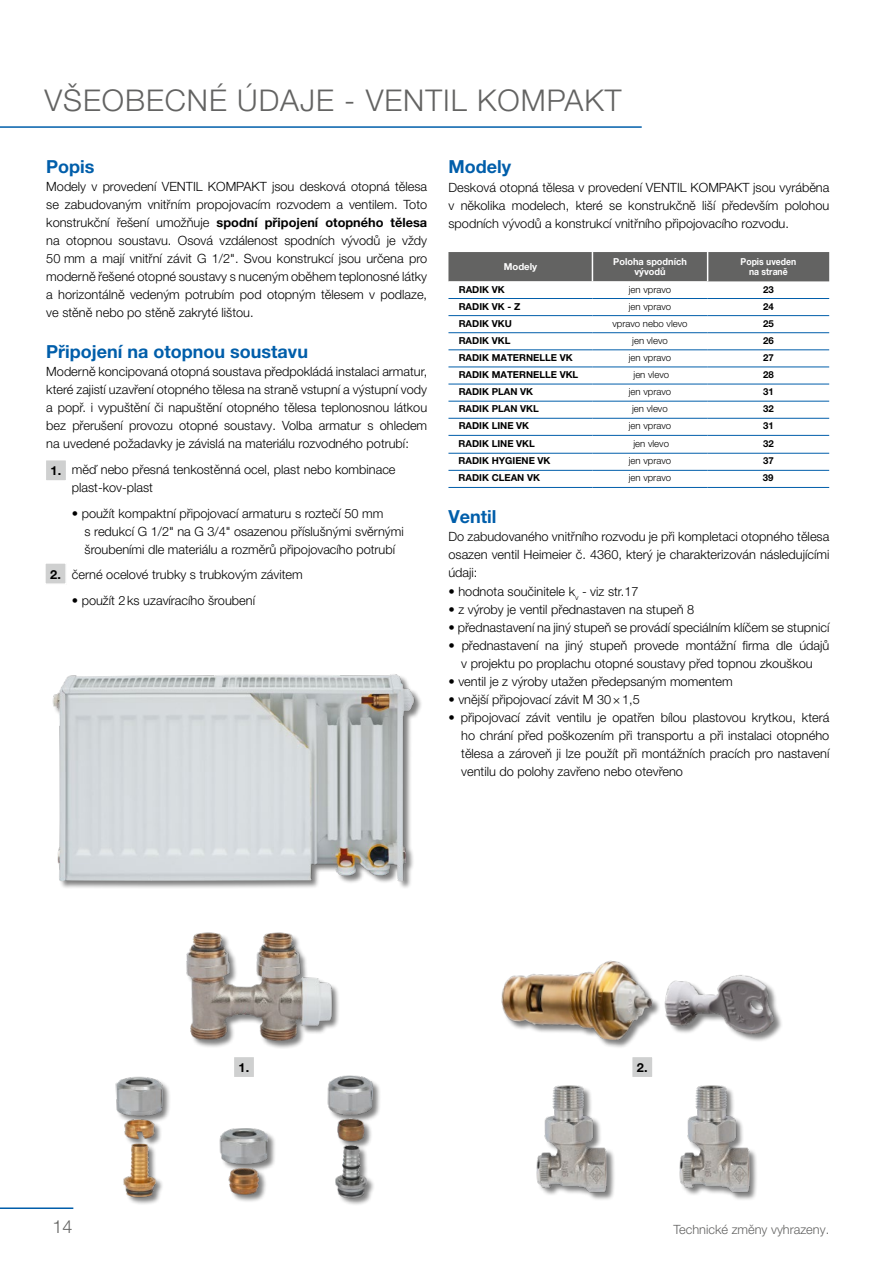
<style>
.page{position:relative;width:893px;height:1263px;background:#fff}
.page>*{position:absolute;margin:0;border:0;box-sizing:border-box;transform-origin:0 0}
.t1{font:300 30px "Helvetica Neue LT Pro";letter-spacing:.035em;color:#636362}
.t2{font:700 18px "Helvetica Neue LT Pro";color:#005eaa}
.t3{font:300 18px "Helvetica Neue LT Pro";color:#636362}
.t4{font:300 12.75px/18px "Helvetica Neue LT Pro";color:#000;text-align:justify}
.t5{font:300 12.75px "Helvetica Neue LT Pro";color:#636362}
.t6{font:700 12.45px "Helvetica Neue LT Pro";color:#000}
.t7{font:700 9.6px "Helvetica Neue LT Pro";color:#000}
.t8{font:300 9.6px "Helvetica Neue LT Pro";color:#000}
.t9{font:700 9.6px/10.5px "Helvetica Neue LT Pro";color:#fff;text-align:center;scale:.96 1}
.t10{font:700 9.6px/10.5px "Helvetica Neue LT Pro";color:#fff;text-align:center;scale:.9 1}
.t11{font:700 9.6px "Helvetica Neue LT Pro";color:#fff}
.s1{font-weight:700}
</style>
<div class="page">
<hr style="left:0;top:1207px;width:73px;height:2px;background:#005eaa">
<hr style="left:0;top:126px;width:642px;height:2px;background:#005eaa">
<svg style="left:448px;top:281px;width:260px;height:206px"></svg>
<div style="left:448px;top:252px;width:381px;height:29px;background:#636362"></div>
<hr style="left:448px;top:298px;width:144px;height:1px;background:#005eaa">
<hr style="left:592px;top:298px;width:116px;height:1px;background:#005eaa">
<hr style="left:708px;top:298px;width:121px;height:1px;background:#005eaa">
<hr style="left:448px;top:315px;width:144px;height:1px;background:#005eaa">
<hr style="left:592px;top:315px;width:116px;height:1px;background:#005eaa">
<hr style="left:708px;top:315px;width:121px;height:1px;background:#005eaa">
<hr style="left:448px;top:332px;width:144px;height:1px;background:#005eaa">
<hr style="left:592px;top:332px;width:116px;height:1px;background:#005eaa">
<hr style="left:708px;top:332px;width:121px;height:1px;background:#005eaa">
<hr style="left:448px;top:349px;width:144px;height:1px;background:#005eaa">
<hr style="left:592px;top:349px;width:116px;height:1px;background:#005eaa">
<hr style="left:708px;top:349px;width:121px;height:1px;background:#005eaa">
<hr style="left:448px;top:367px;width:144px;height:1px;background:#005eaa">
<hr style="left:592px;top:367px;width:116px;height:1px;background:#005eaa">
<hr style="left:708px;top:367px;width:121px;height:1px;background:#005eaa">
<hr style="left:448px;top:384px;width:144px;height:1px;background:#005eaa">
<hr style="left:592px;top:384px;width:116px;height:1px;background:#005eaa">
<hr style="left:708px;top:384px;width:121px;height:1px;background:#005eaa">
<hr style="left:448px;top:401px;width:144px;height:1px;background:#005eaa">
<hr style="left:592px;top:401px;width:116px;height:1px;background:#005eaa">
<hr style="left:708px;top:401px;width:121px;height:1px;background:#005eaa">
<hr style="left:448px;top:418px;width:144px;height:1px;background:#005eaa">
<hr style="left:592px;top:418px;width:116px;height:1px;background:#005eaa">
<hr style="left:708px;top:418px;width:121px;height:1px;background:#005eaa">
<hr style="left:448px;top:435px;width:144px;height:1px;background:#005eaa">
<hr style="left:592px;top:435px;width:116px;height:1px;background:#005eaa">
<hr style="left:708px;top:435px;width:121px;height:1px;background:#005eaa">
<hr style="left:448px;top:453px;width:144px;height:1px;background:#005eaa">
<hr style="left:592px;top:453px;width:116px;height:1px;background:#005eaa">
<hr style="left:708px;top:453px;width:121px;height:1px;background:#005eaa">
<hr style="left:448px;top:470px;width:144px;height:1px;background:#005eaa">
<hr style="left:592px;top:470px;width:116px;height:1px;background:#005eaa">
<hr style="left:708px;top:470px;width:121px;height:1px;background:#005eaa">
<hr style="left:448px;top:487px;width:144px;height:1px;background:#005eaa">
<hr style="left:592px;top:487px;width:116px;height:1px;background:#005eaa">
<hr style="left:708px;top:487px;width:121px;height:1px;background:#005eaa">
<img style="left:52px;top:674px;width:369px;height:214px">
<img style="left:186px;top:932px;width:153px;height:116px">
<img style="left:115px;top:1076px;width:55px;height:128px">
<div style="left:328px;top:1076px;width:53px;height:130px;background:#000;opacity:.5"></div>
<img style="left:327px;top:1075px;width:54px;height:127px">
<div style="left:220px;top:1128px;width:57px;height:74px;background:#000;opacity:.5"></div>
<img style="left:219px;top:1128px;width:58px;height:71px">
<img style="left:536px;top:1085px;width:79px;height:115px">
<img style="left:679px;top:1085px;width:78px;height:115px">
<img style="left:501px;top:960px;width:281px;height:88px">
<div style="left:233px;top:1056px;width:22px;height:22px;background:#cfd0d0"></div>
<div style="left:233px;top:1056px;width:22px;height:22px;border:2px solid #fff"></div>
<div style="left:45px;top:460px;width:22px;height:21px;background:#cfd0d0"></div>
<div style="left:45px;top:459px;width:22px;height:23px;border:2px solid #fff"></div>
<div style="left:632px;top:1056px;width:21px;height:22px;background:#cfd0d0"></div>
<div style="left:631px;top:1056px;width:23px;height:22px;border:2px solid #fff"></div>
<div style="left:45px;top:563px;width:21px;height:21px;background:#cfd0d0"></div>
<div style="left:44px;top:562px;width:23px;height:23px;border:2px solid #fff"></div>
<h1 class="t1" style="left:44px;top:82px;width:578px">VŠEOBECNÉ ÚDAJE - VENTIL KOMPAKT</h1>
<h2 class="t2" style="left:46px;top:156px;width:50px">Popis</h2>
<p class="t4" style="left:46px;top:178px;width:382px">Modely v provedení VENTIL KOMPAKT jsou desková otopná tělesa se zabudovaným vnitřním propojovacím rozvodem a ventilem. Toto konstrukční řešení umožňuje <span class="s1">spodní připojení otopného tělesa </span>na otopnou soustavu. Osová vzdálenost spodních vývodů je vždy 50 mm a mají vnitřní závit G 1/2". Svou konstrukcí jsou určena pro moderně řešené otopné soustavy s nuceným oběhem teplonosné látky a horizontálně vedeným potrubím pod otopným tělesem v podlaze, ve stěně nebo po stěně zakryté lištou.</p>
<h2 class="t2" style="left:46px;top:340px;width:263px">Připojení na otopnou soustavu</h2>
<p class="t4" style="left:46px;top:362px;width:382px">Moderně koncipovaná otopná soustava předpokládá instalaci armatur, které zajistí uzavření otopného tělesa na straně vstupní a výstupní vody a popř. i vypuštění či napuštění otopného tělesa teplonosnou látkou bez přerušení provozu otopné soustavy. Volba armatur s ohledem na uvedené požadavky je závislá na materiálu rozvodného potrubí:</p>
<p class="t4" style="left:72px;top:460px;width:325px">měď nebo přesná tenkostěnná ocel, plast nebo kombinace plast-kov-plast</p>
<p class="t4" style="left:85px;top:504px;width:321px;text-align:left;text-indent:-13px">• použít kompaktní připojovací armaturu s roztečí 50 mm<br>s redukcí G 1/2" na G 3/4" osazenou příslušnými svěrnými šroubeními dle materiálu a rozměrů připojovacího potrubí</p>
<p class="t4" style="left:72px;top:565px;width:232px">černé ocelové trubky s trubkovým závitem</p>
<p class="t4" style="left:72px;top:591px;width:185px">• použít 2ks uzavíracího šroubení</p>
<p class="t6" style="left:50px;top:463px;width:13px">1.</p>
<p class="t6" style="left:50px;top:566px;width:13px">2.</p>
<h2 class="t2" style="left:448px;top:156px;width:64px">Modely</h2>
<p class="t4" style="left:448px;top:178px;width:382px">Desková otopná tělesa v provedení VENTIL KOMPAKT jsou vyráběna v několika modelech, které se konstrukčně liší především polohou spodních vývodů a konstrukcí vnitřního připojovacího rozvodu.</p>
<p class="t11" style="left:504px;top:261px;width:35px">Modely</p>
<p class="t9" style="left:613px;top:256px;width:78px">Poloha spodních vývodů</p>
<p class="t10" style="left:741px;top:256px;width:63px">Popis uveden na straně</p>
<p class="t7" style="left:459px;top:283px;width:48px">RADIK VK</p>
<p class="t8" style="left:629px;top:283px;width:44px">jen vpravo</p>
<p class="t7" style="left:763px;top:283px;width:12px">23</p>
<p class="t7" style="left:459px;top:300px;width:63px">RADIK VK - Z</p>
<p class="t8" style="left:629px;top:300px;width:44px">jen vpravo</p>
<p class="t7" style="left:763px;top:300px;width:12px">24</p>
<p class="t7" style="left:459px;top:317px;width:55px">RADIK VKU</p>
<p class="t8" style="left:612px;top:317px;width:77px">vpravo nebo vlevo</p>
<p class="t7" style="left:763px;top:317px;width:12px">25</p>
<p class="t7" style="left:459px;top:334px;width:53px">RADIK VKL</p>
<p class="t8" style="left:632px;top:335px;width:37px">jen vlevo</p>
<p class="t7" style="left:763px;top:334px;width:12px">26</p>
<p class="t7" style="left:459px;top:352px;width:115px">RADIK MATERNELLE VK</p>
<p class="t8" style="left:629px;top:352px;width:44px">jen vpravo</p>
<p class="t7" style="left:763px;top:352px;width:12px">27</p>
<p class="t7" style="left:459px;top:369px;width:121px">RADIK MATERNELLE VKL</p>
<p class="t8" style="left:634px;top:369px;width:37px">jen vlevo</p>
<p class="t7" style="left:763px;top:369px;width:12px">28</p>
<p class="t7" style="left:459px;top:386px;width:76px">RADIK PLAN VK</p>
<p class="t8" style="left:629px;top:386px;width:44px">jen vpravo</p>
<p class="t7" style="left:763px;top:386px;width:12px">31</p>
<p class="t7" style="left:459px;top:403px;width:82px">RADIK PLAN VKL</p>
<p class="t8" style="left:632px;top:403px;width:37px">jen vlevo</p>
<p class="t7" style="left:763px;top:403px;width:12px">32</p>
<p class="t7" style="left:459px;top:420px;width:72px">RADIK LINE VK</p>
<p class="t8" style="left:629px;top:420px;width:44px">jen vpravo</p>
<p class="t7" style="left:763px;top:420px;width:12px">31</p>
<p class="t7" style="left:459px;top:437px;width:78px">RADIK LINE VKL</p>
<p class="t8" style="left:633px;top:438px;width:37px">jen vlevo</p>
<p class="t7" style="left:763px;top:437px;width:12px">32</p>
<p class="t7" style="left:459px;top:455px;width:93px">RADIK HYGIENE VK</p>
<p class="t8" style="left:629px;top:455px;width:44px">jen vpravo</p>
<p class="t7" style="left:763px;top:455px;width:12px">37</p>
<p class="t7" style="left:459px;top:472px;width:83px">RADIK CLEAN VK</p>
<p class="t8" style="left:629px;top:472px;width:44px">jen vpravo</p>
<p class="t7" style="left:763px;top:472px;width:12px">39</p>
<h2 class="t2" style="left:448px;top:506px;width:49px">Ventil</h2>
<p class="t4" style="left:448px;top:527px;width:382px">Do zabudovaného vnitřního rozvodu je při kompletaci otopného tělesa osazen ventil Heimeier č. 4360, který je charakterizován následujícími údaji:</p>
<p class="t4" style="left:448px;top:582px;width:192px">• hodnota součinitele k<sub>v</sub> - viz str.17</p>
<p class="t4" style="left:448px;top:600px;width:247px">• z výroby je ventil přednastaven na stupeň 8</p>
<p class="t4" style="left:448px;top:618px;width:382px">• přednastavení na jiný stupeň se provádí speciálním klíčem se stupnicí</p>
<p class="t4" style="left:448px;top:636px;width:382px;text-align:center">• přednastavení na jiný stupeň provede montážní firma dle údajů v projektu po proplachu otopné soustavy před topnou zkouškou</p>
<p class="t4" style="left:448px;top:672px;width:286px">• ventil je z výroby utažen předepsaným momentem</p>
<p class="t4" style="left:448px;top:690px;width:193px">• vnější připojovací závit M 30×1,5</p>
<p class="t4" style="left:461px;top:708px;width:370px;text-indent:-13px">• připojovací závit ventilu je opatřen bílou plastovou krytkou, která ho chrání před poškozením při transportu a při instalaci otopného tělesa a zároveň ji lze použít při montážních pracích pro nastavení ventilu do polohy zavřeno nebo otevřeno</p>
<p class="t6" style="left:238px;top:1060px;width:13px">1.</p>
<p class="t6" style="left:637px;top:1060px;width:13px">2.</p>
<h2 class="t3" style="left:52px;top:1216px;width:22px">14</h2>
<p class="t5" style="left:673px;top:1221px;width:157px">Technické změny vyhrazeny.</p>
</div>
